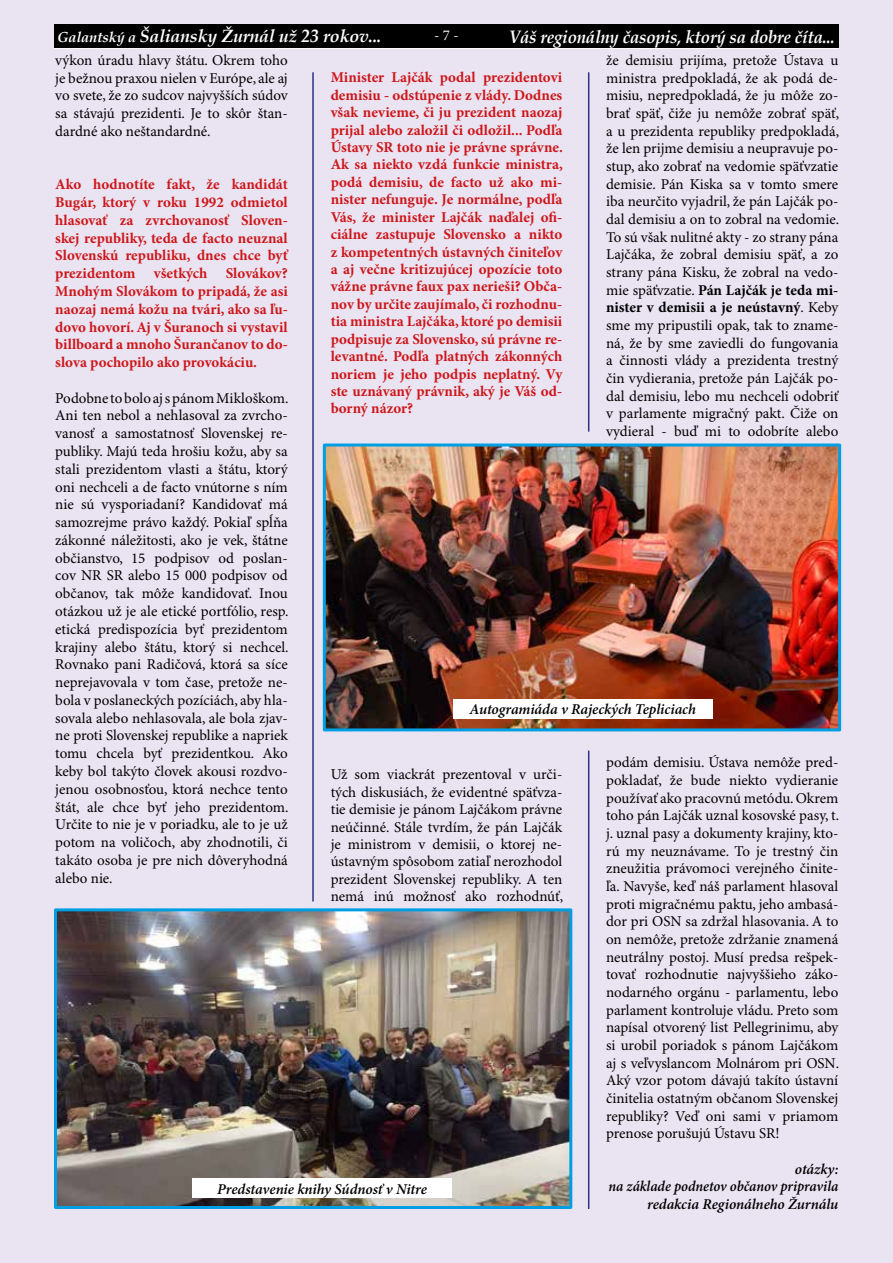
<style>
.page{position:relative;width:893px;height:1263px;background:#eae3f2}
.page>*{position:absolute;margin:0;border:0;box-sizing:border-box;transform-origin:0 0}
.t1{font:italic 700 18px "Book Antiqua";letter-spacing:-.01em;color:#fff;scale:.93 1}
.t2{font:italic 700 17.7px "Book Antiqua";letter-spacing:-.01em;color:#fff}
.t3{font:15px/17.7px "Minion Pro";letter-spacing:-.005em;color:#000;text-align:justify}
.t4{font:700 15px/17.4px "Minion Pro";color:#cd171a;text-align:justify}
.t5{font:italic 600 15px/17.7px "Minion Pro";letter-spacing:-.005em;color:#000;text-align:right}
.t6{font:15px "Minion Pro";color:#fff}
.s1{font-size:14.55px}
.s2{font-weight:700}
</style>
<div class="page">
<img style="left:327px;top:447px;width:510px;height:280px">
<div style="left:323px;top:443px;width:518px;height:288px;border:3px solid #009fe3"></div>
<img style="left:58px;top:912px;width:510px;height:293px">
<div style="left:54px;top:908px;width:518px;height:301px;border:3px solid #009fe3"></div>
<div style="left:453px;top:699px;width:260px;height:19px;background:#fff"></div>
<div style="left:192px;top:1179px;width:260px;height:19px;background:#fff"></div>
<hr style="left:312px;top:72px;width:2px;height:829px;background:#283583">
<hr style="left:588px;top:750px;width:1px;height:459px;background:#283583">
<hr style="left:588px;top:72px;width:1px;height:360px;background:#283583">
<hr style="left:54px;top:47px;width:785px;height:2px;background:#fff">
<div style="left:54px;top:24px;width:785px;height:24px;background:#000"></div>
<p class="t2" style="left:57px;top:24px;width:326px"><span class="s1">Galantský a</span> Šaliansky Žurnál už 23 rokov...</p>
<p class="t6" style="left:434px;top:26px;width:26px">- 7 -</p>
<p class="t1" style="left:509px;top:24px;width:352px">Váš regionálny časopis, ktorý sa dobre číta...</p>
<p class="t3" style="left:606px;top:52px;width:235px">že demisiu prijíma, pretože Ústava u ministra predpokladá, že ak podá de&shy;misiu, nepredpokladá, že ju môže zo&shy;brať späť, čiže ju nemôže zobrať späť, a u prezidenta republiky predpokladá, že len prijme demisiu a neupravuje po&shy;stup, ako zobrať na vedomie späťvzatie demisie. Pán Kiska sa v tomto smere iba neurčito vyjadril, že pán Lajčák po&shy;dal demisiu a on to zobral na vedomie.<br>To sú však nulitné akty - zo strany pána Lajčáka, že zobral demisiu späť, a zo strany pána Kisku, že zobral na vedo&shy;mie späťvzatie. <span class="s2">Pán Lajčák je teda mi&shy;nister v demisii a je neústavný</span>. Keby sme my pripustili opak, tak to zname&shy;ná, že by sme zaviedli do fungovania a činnosti vlády a prezidenta trestný čin vydierania, pretože pán Lajčák po&shy;dal demisiu, lebo mu nechceli odobriť v parlamente migračný pakt. Čiže on vydieral - buď mi to odobríte alebo</p>
<p class="t3" style="left:55px;top:52px;width:234px">výkon úradu hlavy štátu. Okrem toho je bežnou praxou nielen v Európe, ale aj vo svete, že zo sudcov najvyšších súdov sa stávajú prezidenti. Je to skôr štan&shy;dardné ako neštandardné.</p>
<p class="t4" style="left:331px;top:69px;width:234px">Minister Lajčák podal prezidentovi demisiu - odstúpenie z vlády. Dodnes však nevieme, či ju prezident naozaj prijal alebo založil či odložil... Podľa Ústavy SR toto nie je právne správne.<br>Ak sa niekto vzdá funkcie ministra, podá demisiu, de facto už ako mi&shy;nister nefunguje. Je normálne, podľa Vás, že minister Lajčák naďalej ofi&shy;ciálne zastupuje Slovensko a nikto z kompetentných ústavných činiteľov a aj večne kritizujúcej opozície toto vážne právne faux pax nerieši? Obča&shy;nov by určite zaujímalo, či rozhodnu&shy;tia ministra Lajčáka, ktoré po demisii podpisuje za Slovensko, sú právne re&shy;levantné. Podľa platných zákonných noriem je jeho podpis neplatný. Vy ste uznávaný právnik, aký je Váš od&shy;borný názor?</p>
<p class="t4" style="left:55px;top:176px;width:234px">Ako hodnotíte fakt, že kandidát Bugár, ktorý v roku 1992 odmietol hlasovať za zvrchovanosť Sloven&shy;skej republiky, teda de facto neuznal Slovenskú republiku, dnes chce byť prezidentom všetkých Slovákov?<br>Mnohým Slovákom to pripadá, že asi naozaj nemá kožu na tvári, ako sa ľu&shy;dovo hovorí. Aj v Šuranoch si vystavil billboard a mnoho Šurančanov to do&shy;slova pochopilo ako provokáciu.</p>
<p class="t3" style="left:55px;top:390px;width:235px">Podobne to bolo aj s pánom Mikloškom.<br>Ani ten nebol a nehlasoval za zvrcho&shy;vanosť a samostatnosť Slovenskej re&shy;publiky. Majú teda hrošiu kožu, aby sa stali prezidentom vlasti a štátu, ktorý oni nechceli a de facto vnútorne s ním nie sú vysporiadaní? Kandidovať má samozrejme právo každý. Pokiaľ spĺňa zákonné náležitosti, ako je vek, štátne občianstvo, 15 podpisov od poslan&shy;cov NR SR alebo 15 000 podpisov od občanov, tak môže kandidovať. Inou otázkou už je ale etické portfólio, resp. etická predispozícia byť prezidentom krajiny alebo štátu, ktorý si nechcel.<br>Rovnako pani Radičová, ktorá sa síce neprejavovala v tom čase, pretože ne&shy;bola v poslaneckých pozíciách, aby hla&shy;sovala alebo nehlasovala, ale bola zjav&shy;ne proti Slovenskej republike a napriek tomu chcela byť prezidentkou. Ako keby bol takýto človek akousi rozdvo&shy;jenou osobnosťou, ktorá nechce tento štát, ale chce byť jeho prezidentom.<br>Určite to nie je v poriadku, ale to je už potom na voličoch, aby zhodnotili, či takáto osoba je pre nich dôveryhodná alebo nie.</p>
<p class="t5" style="left:469px;top:701px;width:228px">Autogramiáda v Rajeckých Tepliciach</p>
<p class="t3" style="left:606px;top:754px;width:235px">podám demisiu. Ústava nemôže pred&shy;pokladať, že bude niekto vydieranie používať ako pracovnú metódu. Okrem toho pán Lajčák uznal kosovské pasy, t. j. uznal pasy a dokumenty krajiny, kto&shy;rú my neuznávame. To je trestný čin zneužitia právomoci verejného činite&shy;ľa. Navyše, keď náš parlament hlasoval proti migračnému paktu, jeho ambasá&shy;dor pri OSN sa zdržal hlasovania. A to on nemôže, pretože zdržanie znamená neutrálny postoj. Musí predsa rešpek&shy;tovať rozhodnutie najvyššieho záko&shy;nodarného orgánu - parlamentu, lebo parlament kontroluje vládu. Preto som napísal otvorený list Pellegrinimu, aby si urobil poriadok s pánom Lajčákom aj s veľvyslancom Molnárom pri OSN.<br>Aký vzor potom dávajú takíto ústavní činitelia ostatným občanom Slovenskej republiky? Veď oni sami v priamom prenose porušujú Ústavu SR!</p>
<p class="t5" style="left:608px;top:1161px;width:232px">otázky:<br>na základe podnetov občanov pripravila redakcia Regionálneho Žurnálu</p>
<p class="t3" style="left:331px;top:766px;width:234px">Už som viackrát prezentoval v urči&shy;tých diskusiách, že evidentné späťvza&shy;tie demisie je pánom Lajčákom právne neúčinné. Stále tvrdím, že pán Lajčák je ministrom v demisii, o ktorej ne&shy;ústavným spôsobom zatiaľ nerozhodol prezident Slovenskej republiky. A ten nemá inú možnosť ako rozhodnúť,</p>
<p class="t5" style="left:217px;top:1181px;width:211px">Predstavenie knihy Súdnosť v Nitre</p>
</div>
